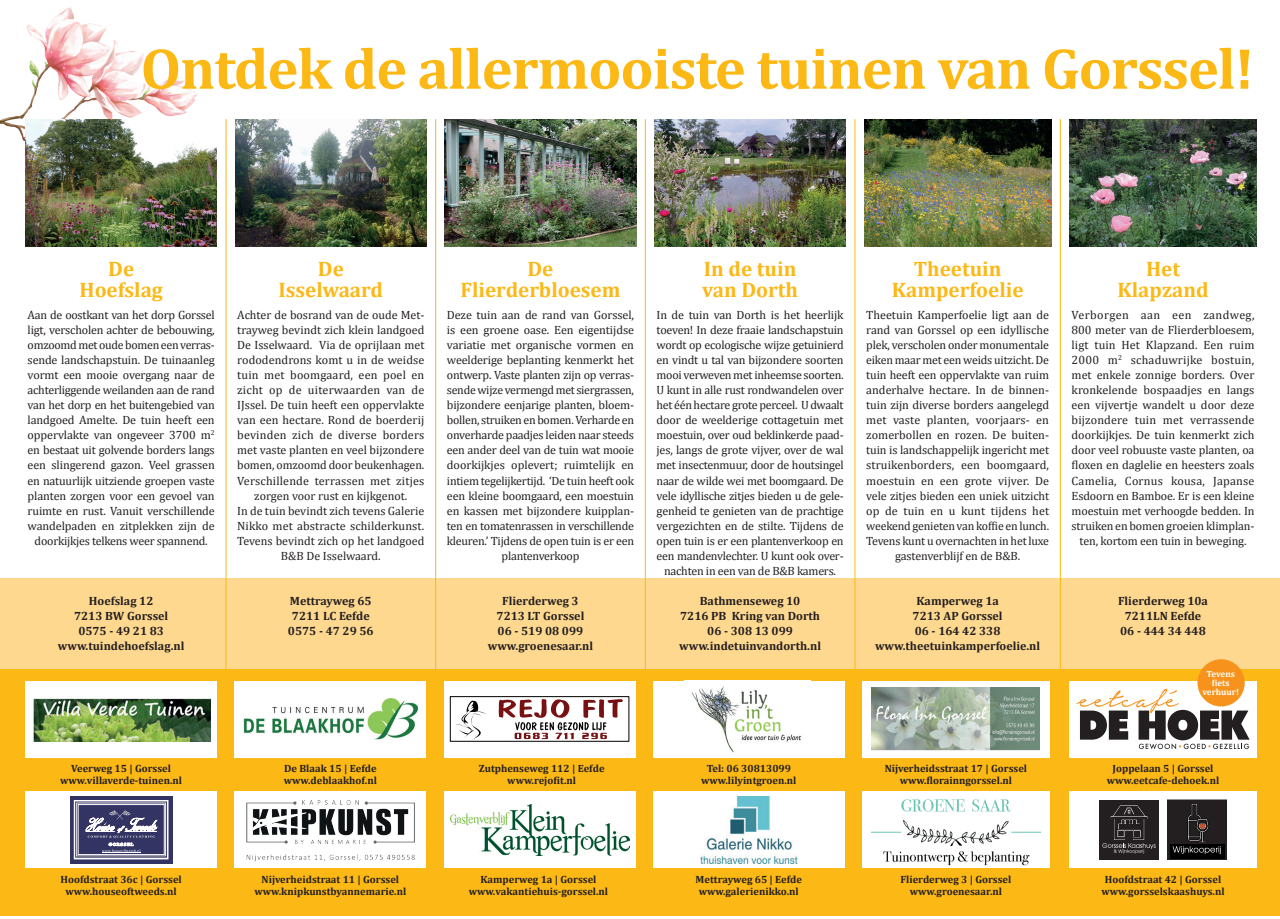
<style>
.page{position:relative;width:1280px;height:919px;background:#fff}
.page>*{position:absolute;margin:0;border:0;box-sizing:border-box;transform-origin:0 0}
.t1{font:700 58.5px "Cambria";letter-spacing:-.02em;color:#fcb814}
.t2{font:700 21px/21px "Cambria";color:#fcb814;text-align:center}
.t3{font:12px/15px "Cambria";letter-spacing:-.01em;color:#231f20;text-align:center}
.t4{font:700 12px/15px "Cambria";color:#231f20;text-align:center}
.t5{font:700 10.5px/12px "Cambria";color:#231f20;text-align:center}
.t6{font:700 9px/9px "Cambria";color:#fff;text-align:center}
</style>
<div class="page">
<img style="left:0;top:7px;width:226px;height:205px">
<div style="left:0;top:578px;width:1280px;height:94px;background:#fed88f"></div>
<div style="left:0;top:669px;width:1280px;height:246px;background:#fcb814"></div>
<img style="left:26px;top:119px;width:191px;height:128px">
<img style="left:235px;top:119px;width:191px;height:128px">
<img style="left:445px;top:119px;width:191px;height:128px">
<img style="left:654px;top:119px;width:192px;height:128px">
<img style="left:864px;top:119px;width:187px;height:128px">
<hr style="left:226px;top:119px;width:1px;height:748px;background:#fcb814">
<hr style="left:435px;top:119px;width:1px;height:748px;background:#fcb814">
<hr style="left:645px;top:119px;width:1px;height:748px;background:#fcb814">
<hr style="left:854px;top:119px;width:1px;height:748px;background:#fcb814">
<div style="left:862px;top:680px;width:187px;height:77px;background:#fff"></div>
<img style="left:872px;top:687px;width:168px;height:63px">
<div style="left:862px;top:791px;width:187px;height:76px;background:#fff"></div>
<img style="left:871px;top:799px;width:169px;height:67px">
<div style="left:653px;top:680px;width:191px;height:77px;background:#fff"></div>
<img style="left:692px;top:686px;width:110px;height:67px">
<div style="left:653px;top:791px;width:191px;height:76px;background:#fff"></div>
<img style="left:700px;top:796px;width:98px;height:67px">
<div style="left:235px;top:680px;width:191px;height:77px;background:#fff"></div>
<img style="left:243px;top:698px;width:176px;height:41px">
<img style="left:235px;top:791px;width:191px;height:76px">
<div style="left:444px;top:680px;width:191px;height:77px;background:#fff"></div>
<div style="left:450px;top:696px;width:179px;height:45px;border:1px solid #000001"></div>
<svg style="left:499px;top:699px;width:124px;height:40px"></svg>
<svg style="left:456px;top:700px;width:30px;height:38px"></svg>
<div style="left:444px;top:791px;width:191px;height:76px;background:#fff"></div>
<img style="left:450px;top:804px;width:179px;height:51px">
<img style="left:1069px;top:119px;width:187px;height:128px">
<hr style="left:1060px;top:119px;width:1px;height:748px;background:#fcb814">
<div style="left:26px;top:680px;width:191px;height:77px;background:#fff"></div>
<img style="left:33px;top:698px;width:178px;height:43px">
<div style="left:26px;top:791px;width:191px;height:76px;background:#fff"></div>
<svg style="left:70px;top:796px;width:102px;height:67px"></svg>
<svg style="left:74px;top:800px;width:94px;height:59px"></svg>
<svg style="left:78px;top:803px;width:87px;height:52px"></svg>
<div style="left:78px;top:804px;width:86px;height:50px;background:#343464;border:1px solid #fff"></div>
<hr style="left:102px;top:852px;width:39px;height:1px;background:#fff">
<svg style="left:86px;top:810px;width:71px;height:42px"></svg>
<div style="left:1069px;top:791px;width:187px;height:76px;background:#fff"></div>
<div style="left:1099px;top:799px;width:60px;height:60px;background:#231f20"></div>
<svg style="left:1102px;top:805px;width:54px;height:48px"></svg>
<div style="left:1069px;top:680px;width:187px;height:77px;background:#fff"></div>
<svg style="left:1076px;top:688px;width:173px;height:61px"></svg>
<div style="left:1197px;top:659px;width:48px;height:47px;background:#f7931d;border-radius:50%"></div>
<svg style="left:1167px;top:799px;width:60px;height:60px;background:#272324"></svg>
<h1 class="t1" style="left:141px;top:27px;width:1115px">Ontdek de allermooiste tuinen van Gorssel!</h1>
<h2 class="t2" style="left:80px;top:257px;width:85px">De<br>Hoefslag</h2>
<p class="t3" style="left:28px;top:308px;width:189px">Aan de oostkant van het dorp Gorssel ligt, verscholen achter de bebouwing, omzoomd met oude bomen een verras&shy;sende landschapstuin. De tuinaanleg vormt een mooie overgang naar de achterliggende weilanden aan de rand van het dorp en het buitengebied van landgoed Amelte. De tuin heeft een oppervlakte van ongeveer 3700 m<sup>2 </sup>en bestaat uit golvende borders langs een slingerend gazon. Veel grassen en natuurlijk uitziende groepen vaste planten zorgen voor een gevoel van ruimte en rust. Vanuit verschillende wandelpaden en zitplekken zijn de doorkijkjes telkens weer spannend.</p>
<p class="t4" style="left:58px;top:592px;width:128px">Hoefslag 12<br>7213 BW Gorssel<br>0575 - 49 21 83 www.tuindehoefslag.nl</p>
<h2 class="t2" style="left:279px;top:257px;width:106px">De<br>Isselwaard</h2>
<p class="t3" style="left:237px;top:308px;width:189px">Achter de bosrand van de oude Met&shy;trayweg bevindt zich klein landgoed De Isselwaard. Via de oprijlaan met rododendrons komt u in de weidse tuin met boomgaard, een poel en zicht op de uiterwaarden van de IJssel. De tuin heeft een oppervlakte van een hectare. Rond de boerderij bevinden zich de diverse borders met vaste planten en veel bijzondere bomen, omzoomd door beukenhagen.<br>Verschillende terrassen met zitjes zorgen voor rust en kijkgenot.<br>In de tuin bevindt zich tevens Galerie Nikko met abstracte schilderkunst.<br>Tevens bevindt zich op het landgoed B&amp;B De Isselwaard.</p>
<p class="t4" style="left:288px;top:592px;width:87px">Mettrayweg 65<br>7211 LC Eefde<br>0575 - 47 29 56</p>
<h2 class="t2" style="left:460px;top:257px;width:161px">De<br>Flierderbloesem</h2>
<p class="t3" style="left:447px;top:308px;width:189px">Deze tuin aan de rand van Gorssel, is een groene oase. Een eigentijdse variatie met organische vormen en weelderige beplanting kenmerkt het ontwerp. Vaste planten zijn op verras&shy;sende wijze vermengd met siergrassen, bijzondere eenjarige planten, bloem&shy;bollen, struiken en bomen. Verharde en onverharde paadjes leiden naar steeds een ander deel van de tuin wat mooie doorkijkjes oplevert; ruimtelijk en intiem tegelijkertijd. ‘De tuin heeft ook een kleine boomgaard, een moestuin en kassen met bijzondere kuipplan&shy;ten en tomatenrassen in verschillende kleuren.’ Tijdens de open tuin is er een plantenverkoop</p>
<p class="t4" style="left:488px;top:592px;width:107px">Flierderweg 3<br>7213 LT Gorssel<br>06 - 519 08 099 www.groenesaar.nl</p>
<h2 class="t2" style="left:702px;top:257px;width:97px;text-align:left">In de tuin van Dorth</h2>
<p class="t3" style="left:657px;top:308px;width:189px">In de tuin van Dorth is het heerlijk toeven! In deze fraaie landschapstuin wordt op ecologische wijze getuinierd en vindt u tal van bijzondere soorten mooi verweven met inheemse soorten.<br>U kunt in alle rust rondwandelen over het één hectare grote perceel. U dwaalt door de weelderige cottagetuin met moestuin, over oud beklinkerde paad&shy;jes, langs de grote vijver, over de wal met insectenmuur, door de houtsingel naar de wilde wei met boomgaard. De vele idyllische zitjes bieden u de gele&shy;genheid te genieten van de prachtige vergezichten en de stilte. Tijdens de open tuin is er een plantenverkoop en een mandenvlechter. U kunt ook over&shy;nachten in een van de B&amp;B kamers.</p>
<p class="t4" style="left:679px;top:592px;width:143px">Bathmenseweg 10<br>7216 PB Kring van Dorth<br>06 - 308 13 099 www.indetuinvandorth.nl</p>
<h2 class="t2" style="left:892px;top:257px;width:133px">Theetuin<br>Kamperfoelie</h2>
<p class="t3" style="left:866px;top:308px;width:184px">Theetuin Kamperfoelie ligt aan de rand van Gorssel op een idyllische plek, verscholen onder monumentale eiken maar met een weids uitzicht. De tuin heeft een oppervlakte van ruim anderhalve hectare. In de binnen&shy;tuin zijn diverse borders aangelegd met vaste planten, voorjaars- en zomerbollen en rozen. De buiten&shy;tuin is landschappelijk ingericht met struikenborders, een boomgaard, moestuin en een grote vijver. De vele zitjes bieden een uniek uitzicht op de tuin en u kunt tijdens het weekend genieten van koffie en lunch.<br>Tevens kunt u overnachten in het luxe gastenverblijf en de B&amp;B.</p>
<p class="t4" style="left:875px;top:592px;width:167px">Kamperweg 1a<br>7213 AP Gorssel<br>06 - 164 42 338 www.theetuinkamperfoelie.nl</p>
<h2 class="t2" style="left:1117px;top:257px;width:93px">Het<br>Klapzand</h2>
<p class="t3" style="left:1071px;top:308px;width:184px">Verborgen aan een zandweg, 800 meter van de Flierderbloesem, ligt tuin Het Klapzand. Een ruim 2000 m<sup>2</sup> schaduwrijke bostuin, met enkele zonnige borders. Over kronkelende bospaadjes en langs een vijvertje wandelt u door deze bijzondere tuin met verrassende doorkijkjes. De tuin kenmerkt zich door veel robuuste vaste planten, oa floxen en daglelie en heesters zoals Camelia, Cornus kousa, Japanse Esdoorn en Bamboe. Er is een kleine moestuin met verhoogde bedden. In struiken en bomen groeien klimplan&shy;ten, kortom een tuin in beweging.</p>
<p class="t4" style="left:1118px;top:592px;width:92px">Flierderweg 10a<br>7211LN Eefde<br>06 - 444 34 448</p>
<p class="t6" style="left:1202px;top:669px;width:38px">Tevens fiets verhuur!</p>
<p class="t5" style="left:60px;top:762px;width:123px">Veerweg 15 | Gorssel www.villaverde-tuinen.nl</p>
<p class="t5" style="left:284px;top:762px;width:95px;text-align:left">De Blaak 15 | Eefde www.deblaakhof.nl</p>
<p class="t5" style="left:479px;top:762px;width:127px">Zutphenseweg 112 | Eefde www.rejofit.nl</p>
<p class="t5" style="left:701px;top:762px;width:97px">Tel: 06 30813099 www.lilyintgroen.nl</p>
<p class="t5" style="left:885px;top:762px;width:144px">Nijverheidsstraat 17 | Gorssel www.florainngorssel.nl</p>
<p class="t5" style="left:1107px;top:762px;width:114px">Joppelaan 5 | Gorssel www.eetcafe-dehoek.nl</p>
<p class="t5" style="left:60px;top:873px;width:123px">Hoofdstraat 36c | Gorssel www.houseoftweeds.nl</p>
<p class="t5" style="left:254px;top:873px;width:153px">Nijverheidstraat 11 | Gorssel www.knipkunstbyannemarie.nl</p>
<p class="t5" style="left:1101px;top:873px;width:125px">Hoofdstraat 42 | Gorssel www.gorsselskaashuys.nl</p>
<p class="t5" style="left:696px;top:873px;width:108px">Mettrayweg 65 | Eefde www.galerienikko.nl</p>
<p class="t5" style="left:469px;top:873px;width:141px">Kamperweg 1a | Gorssel www.vakantiehuis-gorssel.nl</p>
<p class="t5" style="left:900px;top:873px;width:112px">Flierderweg 3 | Gorssel www.groenesaar.nl</p>
</div>
